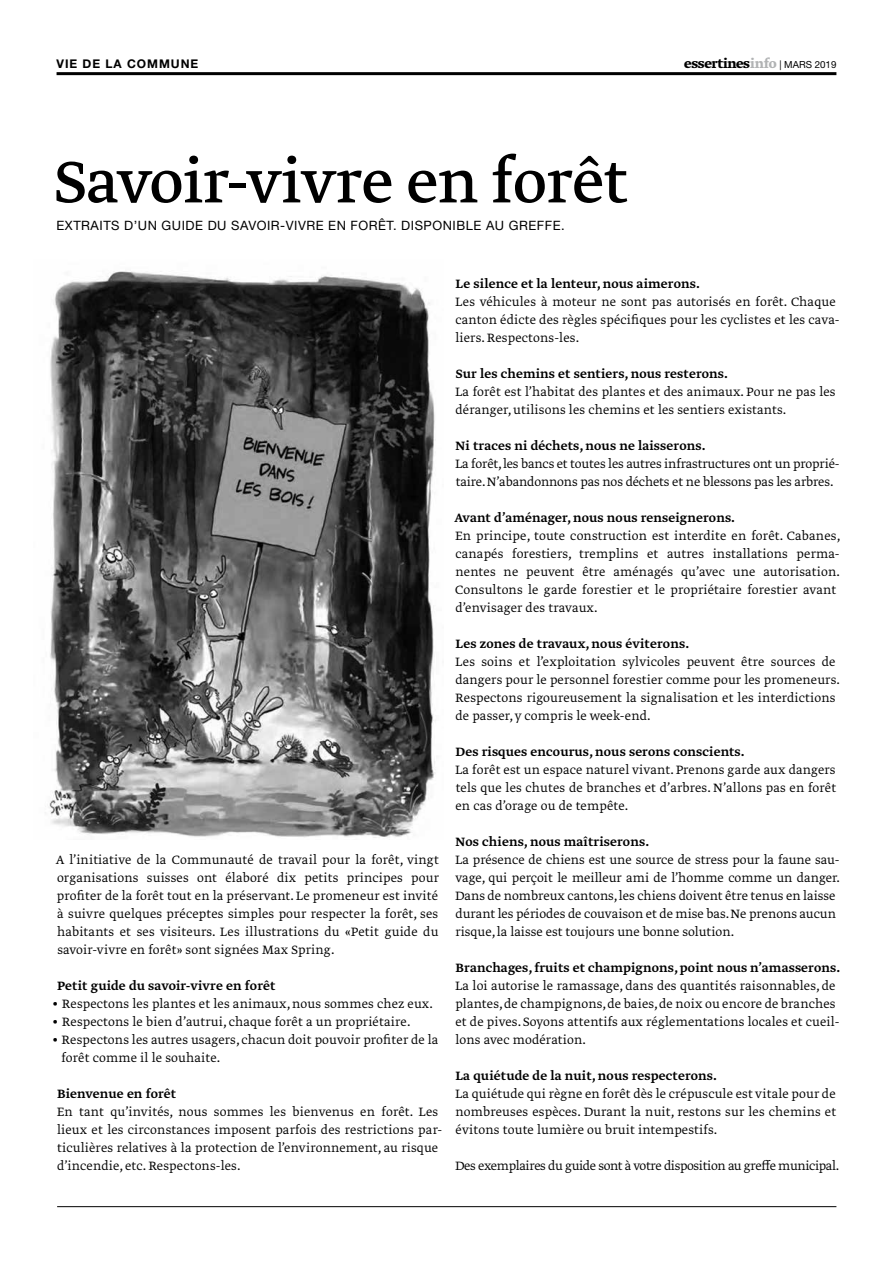
<style>
.page{position:relative;width:893px;height:1263px;background:#fff}
.page>*{position:absolute;margin:0;border:0;box-sizing:border-box;transform-origin:0 0}
.t1{font:69px "Greta Text Std";color:#000}
.t2{font:700 15px "Greta Text Std";letter-spacing:-.015em;color:#000}
.t3{font:14.25px/18px "Greta Text Std Light Min";letter-spacing:.01em;color:#000}
.t4{font:14.25px "Greta Text Std Medium Min";letter-spacing:.01em;color:#000}
.t5{font:14.25px/18px "Greta Text Std Light Min";letter-spacing:-.01em;color:#000}
.t6{font:14.25px "Greta Text Std Light Min";letter-spacing:-.025em;color:#000}
.t7{font:12.9px "Helvetica Neue LT";letter-spacing:.04em;color:#000}
.t8{font:700 12px "Helvetica Neue LT";letter-spacing:.08em;color:#000}
.s1{color:#b1b3b4}
.s2{font-family:"Helvetica Neue LT";font-weight:400;font-size:9.75px}
</style>
<div class="page">
<hr style="left:57px;top:72px;width:779px;height:3px;background:#000">
<hr style="left:57px;top:1206px;width:779px;height:1px;background:#000">
<img style="left:45px;top:271px;width:391px;height:567px">
<p class="t8" style="left:57px;top:56px;width:143px">VIE DE LA COMMUNE</p>
<p class="t2" style="left:684px;top:54px;width:154px">essertines<span class="s1">info</span> <span class="s2">| MARS 2019</span></p>
<h1 class="t1" style="left:54px;top:142px;width:575px">Savoir-vivre en forêt</h1>
<p class="t7" style="left:57px;top:218px;width:510px">EXTRAITS D’UN GUIDE DU SAVOIR-VIVRE EN FORÊT. DISPONIBLE AU GREFFE.</p>
<p class="t3" style="left:56px;top:851px;width:385px;text-align:justify">A l’initiative de la Communauté de travail pour la forêt, vingt organisations suisses ont élaboré dix petits principes pour profiter de la forêt tout en la préservant. Le promeneur est invité à suivre quelques préceptes simples pour respecter la forêt, ses habitants et ses visiteurs. Les illustrations du «Petit guide du savoir-vivre en forêt» sont signées Max Spring.</p>
<p class="t4" style="left:57px;top:977px;width:220px">Petit guide du savoir-vivre en forêt</p>
<p class="t3" style="left:52px;top:995px;width:383px">• Respectons les plantes et les animaux, nous sommes chez eux.</p>
<p class="t3" style="left:52px;top:1013px;width:360px">• Respectons le bien d’autrui, chaque forêt a un propriétaire.</p>
<p class="t3" style="left:61px;top:1031px;width:379px;text-indent:-10px">• Respectons les autres usagers, chacun doit pouvoir profiter de la forêt comme il le souhaite.</p>
<p class="t4" style="left:57px;top:1085px;width:121px">Bienvenue en forêt</p>
<p class="t3" style="left:57px;top:1103px;width:387px">En tant qu’invités, nous sommes les bienvenus en forêt. Les lieux et les circonstances imposent parfois des restrictions par&shy;ticulières relatives à la protection de l’environnement, au risque d’incendie, etc. Respectons-les.</p>
<p class="t4" style="left:456px;top:275px;width:246px">Le silence et la lenteur, nous aimerons.</p>
<p class="t3" style="left:455px;top:293px;width:386px">Les véhicules à moteur ne sont pas autorisés en forêt. Chaque canton édicte des règles spécifiques pour les cyclistes et les cava&shy;liers. Respectons-les.</p>
<p class="t4" style="left:456px;top:365px;width:274px">Sur les chemins et sentiers, nous resterons.</p>
<p class="t3" style="left:455px;top:383px;width:382px">La forêt est l’habitat des plantes et des animaux. Pour ne pas les déranger, utilisons les chemins et les sentiers existants.</p>
<p class="t4" style="left:456px;top:437px;width:251px">Ni traces ni déchets, nous ne laisserons.</p>
<p class="t5" style="left:455px;top:455px;width:386px">La forêt, les bancs et toutes les autres infrastructures ont un proprié&shy;taire. N’abandonnons pas nos déchets et ne blessons pas les arbres.</p>
<p class="t4" style="left:454px;top:509px;width:282px">Avant d’aménager, nous nous renseignerons.</p>
<p class="t3" style="left:455px;top:527px;width:387px">En principe, toute construction est interdite en forêt. Cabanes, canapés forestiers, tremplins et autres installations perma&shy;nentes ne peuvent être aménagés qu’avec une autorisation.<br>Consultons le garde forestier et le propriétaire forestier avant d’envisager des travaux.</p>
<p class="t4" style="left:456px;top:635px;width:235px">Les zones de travaux, nous éviterons.</p>
<p class="t3" style="left:455px;top:653px;width:386px">Les soins et l’exploitation sylvicoles peuvent être sources de dangers pour le personnel forestier comme pour les promeneurs.<br>Respectons rigoureusement la signalisation et les interdictions de passer, y compris le week-end.</p>
<p class="t4" style="left:456px;top:743px;width:291px">Des risques encourus, nous serons conscients.</p>
<p class="t3" style="left:455px;top:761px;width:382px;text-align:justify">La forêt est un espace naturel vivant. Prenons garde aux dangers tels que les chutes de branches et d’arbres. N’allons pas en forêt en cas d’orage ou de tempête.</p>
<p class="t4" style="left:456px;top:833px;width:195px">Nos chiens, nous maîtriserons.</p>
<p class="t3" style="left:455px;top:851px;width:386px">La présence de chiens est une source de stress pour la faune sau&shy;vage, qui perçoit le meilleur ami de l’homme comme un danger.<br>Dans de nombreux cantons, les chiens doivent être tenus en laisse durant les périodes de couvaison et de mise bas. Ne prenons aucun risque, la laisse est toujours une bonne solution.</p>
<p class="t4" style="left:456px;top:959px;width:386px">Branchages, fruits et champignons, point nous n’amasserons.</p>
<p class="t3" style="left:455px;top:977px;width:386px">La loi autorise le ramassage, dans des quantités raisonnables, de plantes, de champignons, de baies, de noix ou encore de branches et de pives. Soyons attentifs aux réglementations locales et cueil&shy;lons avec modération.</p>
<p class="t4" style="left:456px;top:1067px;width:263px">La quiétude de la nuit, nous respecterons.</p>
<p class="t3" style="left:455px;top:1085px;width:382px;text-align:justify">La quiétude qui règne en forêt dès le crépuscule est vitale pour de nombreuses espèces. Durant la nuit, restons sur les chemins et évitons toute lumière ou bruit intempestifs.</p>
<p class="t6" style="left:455px;top:1157px;width:386px">Des exemplaires du guide sont à votre disposition au greffe municipal.</p>
</div>
